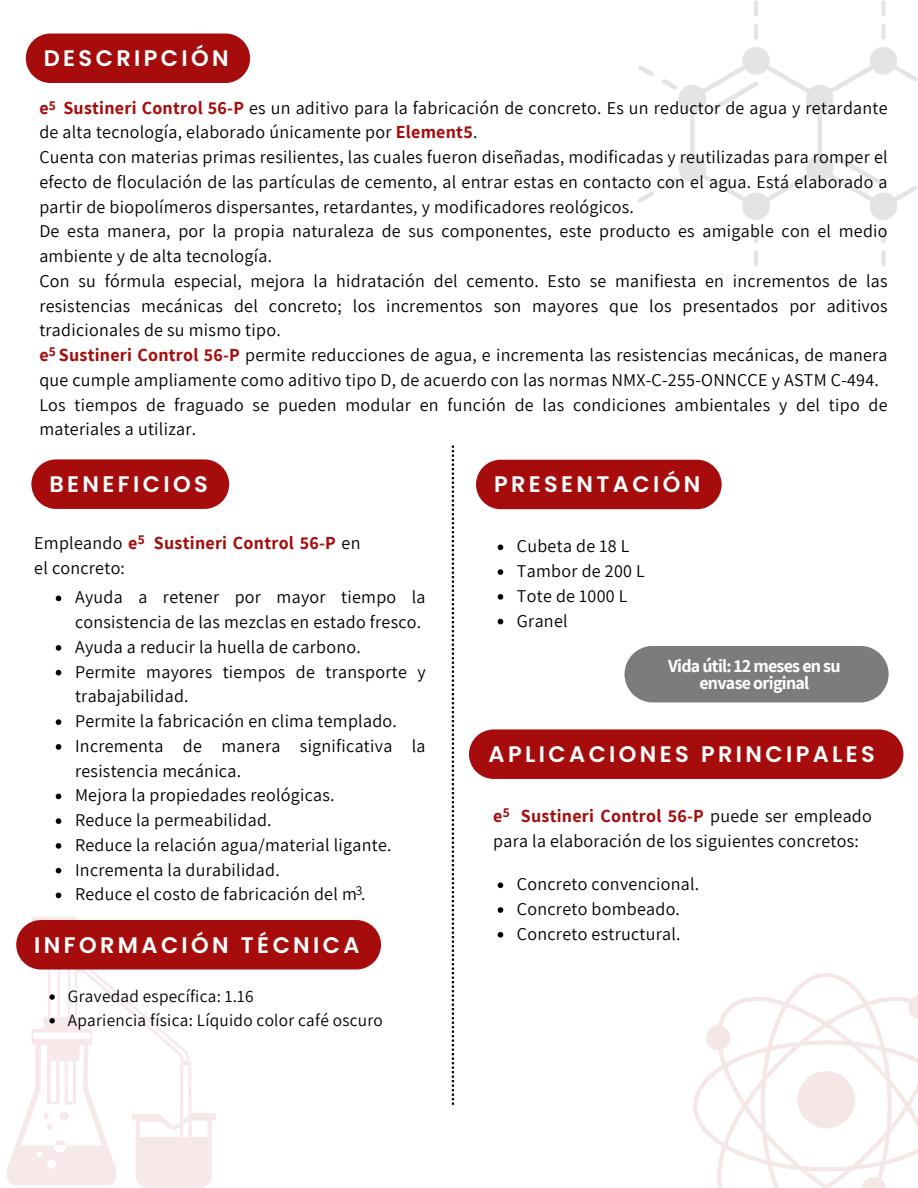
<style>
.page{position:relative;width:918px;height:1188px;background:#fff}
.page>*{position:absolute;margin:0;border:0;box-sizing:border-box;transform-origin:0 0}
.t1{font:600 22.5px "Poppins";letter-spacing:.15em;color:#fff}
.t2{font:18px/24.8px "Assistant";letter-spacing:.015em;color:#000}
.t3{font:700 18px/16.8px "Assistant";letter-spacing:-.04em;color:#fff;text-align:center}
.t4{font:17.25px "Assistant";letter-spacing:.015em;color:#000}
.t5{font:700 13.5px "Assistant";color:#a60c0c}
.t6{font:13.5px "Assistant";color:#000}
.s1{font-weight:700;color:#a60c0c}
</style>
<div class="page">
<svg style="left:638px;top:65px;width:16px;height:11px"></svg>
<svg style="left:638px;top:191px;width:16px;height:12px"></svg>
<hr style="left:754px;top:227px;width:4px;height:16px;background:#e4e4e4;border-radius:2px">
<hr style="left:754px;top:251px;width:4px;height:16px;background:#e4e4e4;border-radius:2px">
<div style="left:881px;top:227px;width:5px;height:16px;background:#e4e4e4;border-radius:2px"></div>
<div style="left:881px;top:251px;width:5px;height:16px;background:#e4e4e4;border-radius:2px"></div>
<hr style="left:754px;top:0;width:4px;height:16px;background:#e4e4e4;border-radius:2px">
<hr style="left:754px;top:24px;width:4px;height:16px;background:#e4e4e4;border-radius:2px">
<div style="left:881px;top:0;width:5px;height:16px;background:#e4e4e4;border-radius:2px"></div>
<div style="left:881px;top:24px;width:5px;height:16px;background:#e4e4e4;border-radius:2px"></div>
<svg style="left:662px;top:47px;width:256px;height:173px"></svg>
<svg style="left:693px;top:973px;width:225px;height:215px"></svg>
<div style="left:798px;top:1071px;width:57px;height:57px;background:#f6e7e7;border-radius:50%"></div>
<svg style="left:7px;top:916px;width:209px;height:272px"></svg>
<svg style="left:60px;top:1112px;width:9px;height:9px"></svg>
<svg style="left:43px;top:1113px;width:6px;height:5px"></svg>
<svg style="left:47px;top:1124px;width:6px;height:6px"></svg>
<svg style="left:54px;top:1140px;width:12px;height:5px"></svg>
<div style="left:26px;top:34px;width:224px;height:49px;background:#a60c0c;border-radius:25px"></div>
<svg style="left:452px;top:446px;width:2px;height:659px"></svg>
<div style="left:31px;top:459px;width:198px;height:50px;background:#a60c0c;border-radius:25px"></div>
<svg style="left:56px;top:596px;width:5px;height:5px"></svg>
<svg style="left:56px;top:645px;width:5px;height:6px"></svg>
<svg style="left:56px;top:670px;width:5px;height:5px"></svg>
<svg style="left:56px;top:719px;width:5px;height:6px"></svg>
<svg style="left:56px;top:744px;width:5px;height:6px"></svg>
<svg style="left:56px;top:794px;width:5px;height:5px"></svg>
<svg style="left:56px;top:818px;width:5px;height:6px"></svg>
<svg style="left:56px;top:843px;width:5px;height:6px"></svg>
<svg style="left:56px;top:868px;width:5px;height:5px"></svg>
<svg style="left:56px;top:893px;width:5px;height:5px"></svg>
<div style="left:16px;top:920px;width:365px;height:50px;background:#a60c0c;border-radius:25px"></div>
<svg style="left:49px;top:994px;width:6px;height:6px"></svg>
<svg style="left:49px;top:1018px;width:6px;height:5px"></svg>
<div style="left:476px;top:460px;width:246px;height:49px;background:#a60c0c;border-radius:25px"></div>
<svg style="left:498px;top:545px;width:5px;height:5px"></svg>
<svg style="left:498px;top:569px;width:5px;height:6px"></svg>
<svg style="left:498px;top:594px;width:5px;height:6px"></svg>
<svg style="left:498px;top:619px;width:5px;height:5px"></svg>
<div style="left:625px;top:646px;width:264px;height:56px;background:#7c7c7c"></div>
<div style="left:469px;top:729px;width:434px;height:50px;background:#a60c0c;border-radius:25px"></div>
<svg style="left:498px;top:882px;width:5px;height:6px"></svg>
<svg style="left:498px;top:907px;width:5px;height:6px"></svg>
<svg style="left:498px;top:932px;width:5px;height:6px"></svg>
<p class="t1" style="left:44px;top:43px;width:186px">DESCRIPCIÓN</p>
<h1 class="t2" style="left:39px;top:95px;width:850px"><span class="s1">e Sustineri Control 56-P</span> es un aditivo para la fabricación de concreto. Es un reductor de agua y retardante de alta tecnología, elaborado únicamente por <span class="s1">Element5</span>.</h1>
<p class="t2" style="left:39px;top:144px;width:850px;text-align:justify">Cuenta con materias primas resilientes, las cuales fueron diseñadas, modificadas y reutilizadas para romper el efecto de floculación de las partículas de cemento, al entrar estas en contacto con el agua. Está elaborado a partir de biopolímeros dispersantes, retardantes, y modificadores reológicos.</p>
<p class="t2" style="left:39px;top:218px;width:850px">De esta manera, por la propia naturaleza de sus componentes, este producto es amigable con el medio ambiente y de alta tecnología.</p>
<p class="t2" style="left:39px;top:268px;width:850px;text-align:justify">Con su fórmula especial, mejora la hidratación del cemento. Esto se manifiesta en incrementos de las resistencias mecánicas del concreto; los incrementos son mayores que los presentados por aditivos tradicionales de su mismo tipo.</p>
<p class="t2" style="left:39px;top:342px;width:850px"><span class="s1">e Sustineri Control 56-P</span> permite reducciones de agua, e incrementa las resistencias mecánicas, de manera que cumple ampliamente como aditivo tipo D, de acuerdo con las normas NMX-C-255-ONNCCE y ASTM C-494.</p>
<p class="t2" style="left:39px;top:392px;width:850px">Los tiempos de fraguado se pueden modular en función de las condiciones ambientales y del tipo de materiales a utilizar.</p>
<p class="t5" style="left:49px;top:96px;width:9px">5</p>
<p class="t5" style="left:49px;top:343px;width:9px">5</p>
<p class="t1" style="left:49px;top:468px;width:160px">BENEFICIOS</p>
<p class="t5" style="left:138px;top:530px;width:9px">5</p>
<h1 class="t2" style="left:34px;top:530px;width:328px">Empleando <span class="s1">e Sustineri Control 56-P</span> en el concreto:</h1>
<p class="t2" style="left:75px;top:584px;width:352px">Ayuda a retener por mayor tiempo la consistencia de las mezclas en estado fresco.</p>
<p class="t2" style="left:75px;top:634px;width:287px">Ayuda a reducir la huella de carbono.</p>
<p class="t2" style="left:75px;top:659px;width:352px">Permite mayores tiempos de transporte y trabajabilidad.</p>
<p class="t2" style="left:75px;top:708px;width:323px">Permite la fabricación en clima templado.</p>
<p class="t2" style="left:75px;top:733px;width:352px">Incrementa de manera significativa la resistencia mecánica.</p>
<p class="t2" style="left:75px;top:782px;width:261px">Mejora la propiedades reológicas.</p>
<p class="t2" style="left:75px;top:807px;width:198px">Reduce la permeabilidad.</p>
<p class="t2" style="left:75px;top:832px;width:318px">Reduce la relación agua/material ligante.</p>
<p class="t2" style="left:75px;top:857px;width:206px">Incrementa la durabilidad.</p>
<p class="t2" style="left:75px;top:881px;width:292px">Reduce el costo de fabricación del m .</p>
<p class="t6" style="left:356px;top:881px;width:8px">3</p>
<p class="t1" style="left:34px;top:929px;width:327px">INFORMACIÓN TÉCNICA</p>
<p class="t4" style="left:68px;top:984px;width:187px">Gravedad específica: 1.16</p>
<h1 class="t4" style="left:68px;top:1008px;width:316px">Apariencia física: Líquido color café oscuro</h1>
<p class="t1" style="left:494px;top:469px;width:208px">PRESENTACIÓN</p>
<p class="t2" style="left:517px;top:533px;width:114px">Cubeta de 18 L</p>
<h1 class="t2" style="left:517px;top:558px;width:129px">Tambor de 200 L</h1>
<p class="t2" style="left:517px;top:583px;width:112px">Tote de 1000 L</p>
<p class="t2" style="left:517px;top:608px;width:52px">Granel</p>
<p class="t3" style="left:668px;top:657px;width:174px">Vida útil: 12 meses en su envase original</p>
<p class="t1" style="left:489px;top:738px;width:388px">APLICACIONES PRINCIPALES</p>
<p class="t5" style="left:503px;top:803px;width:9px">5</p>
<p class="t2" style="left:493px;top:803px;width:380px"><span class="s1">e Sustineri Control 56-P</span> puede ser empleado para la elaboración de los siguientes concretos:</p>
<h2 class="t2" style="left:517px;top:871px;width:184px">Concreto convencional.</h2>
<h1 class="t2" style="left:517px;top:896px;width:165px">Concreto bombeado.</h1>
<p class="t2" style="left:517px;top:921px;width:165px">Concreto estructural.</p>
</div>
